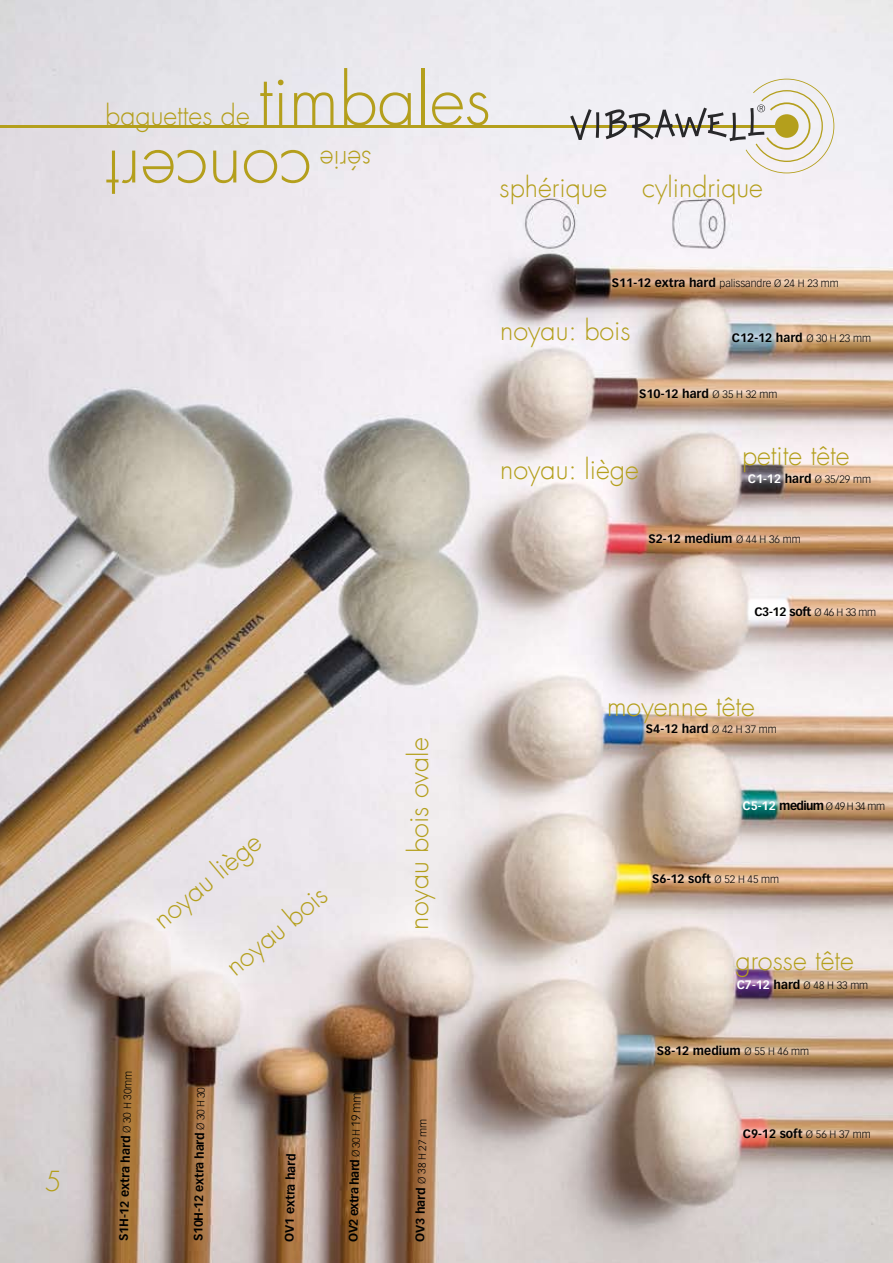
<style>
.page{position:relative;width:893px;height:1263px;background:#fff}
.page>*{position:absolute;margin:0;border:0;box-sizing:border-box;transform-origin:0 0}
.t1{font:300 69px "Futura Com";color:#b49f1c}
.t2{font:300 27px "Futura Com";color:#b49f1c}
.t3{font:700 12px "Vectora LT";color:#000}
.t4{font:300 10.5px "Vectora LT";color:#000}
.s1{font-weight:700;font-size:12px}
.s2{font-weight:300;font-size:10.5px}
.s3{font-weight:700;font-size:12px;color:#fff}
.s4{font-weight:300}
</style>
<div class="page">
<img style="left:0;top:0;width:893px;height:1263px">
<hr style="left:0;top:125px;width:660px;height:2px;background:#b49f1c">
<svg style="left:570px;top:109px;width:29px;height:31px"></svg>
<svg style="left:605px;top:79px;width:229px;height:94px"></svg>
<h2 class="t2" style="left:45px;top:1164px;width:18px">5</h2>
<h1 class="t1" style="left:258px;top:55px;width:234px">timbales</h1>
<h1 class="t1" style="left:311px;top:221px;width:207px;rotate:-180deg">concert</h1>
<h2 class="t2" style="left:371px;top:178px;width:53px;rotate:-180deg">série</h2>
<h2 class="t2" style="left:105px;top:97px;width:146px">baguettes de</h2>
<h2 class="t2" style="left:500px;top:169px;width:109px">sphérique</h2>
<h2 class="t2" style="left:642px;top:169px;width:122px">cylindrique</h2>
<p class="t4" style="left:612px;top:277px;width:229px"><span class="s1">S11-12 extra hard</span> palissandre Ø 24 H 23 mm</p>
<h2 class="t2" style="left:500px;top:313px;width:132px">noyau: bois</h2>
<p class="t3" style="left:732px;top:331px;width:141px">C12-12 hard <span class="s2">Ø 30 H 23 mm</span></p>
<p class="t3" style="left:639px;top:386px;width:140px">S10-12 hard <span class="s2">Ø 35 H 32 mm</span></p>
<h2 class="t2" style="left:500px;top:452px;width:140px">noyau: liège</h2>
<h2 class="t2" style="left:742px;top:437px;width:109px">petite tête</h2>
<p class="t4" style="left:748px;top:474px;width:125px"><span class="s3">C1-12</span> <span class="s1">hard</span> Ø 35/29 mm</p>
<p class="t3" style="left:648px;top:531px;width:154px">S2-12 medium <span class="s2">Ø 44 H 36 mm</span></p>
<p class="t3" style="left:754px;top:605px;width:123px">C3-12 soft <span class="s2">Ø 46 H 33 mm</span></p>
<h2 class="t2" style="left:145px;top:908px;width:133px;rotate:-40deg">noyau liège</h2>
<h2 class="t2" style="left:218px;top:956px;width:124px;rotate:-40deg">noyau bois</h2>
<p class="t3" style="left:117px;top:1241px;width:172px;rotate:-89deg">S1H-12 extra hard <span class="s2">Ø 30 H 30mm</span></p>
<p class="t3" style="left:191px;top:1241px;width:156px;rotate:-89deg">S10H-12 extra hard <span class="s2">Ø 30 H 30</span></p>
<p class="t3" style="left:282px;top:1241px;width:90px;rotate:-89deg">OV1 extra hard</p>
<p class="t3" style="left:346px;top:1241px;width:150px;rotate:-89deg">OV2 extra hard <span class="s2">Ø 30 H</span> <span class="s4">19 mm</span></p>
<h2 class="t2" style="left:401px;top:930px;width:194px;rotate:-90deg">noyau bois ovale</h2>
<p class="t4" style="left:415px;top:1241px;width:124px;rotate:-89deg"><span class="s1">OV3 hard</span> Ø 38 H 27 mm</p>
<h2 class="t2" style="left:607px;top:688px;width:149px">moyenne tête</h2>
<p class="t3" style="left:646px;top:721px;width:132px">S4-12 hard <span class="s2">Ø 42 H 37 mm</span></p>
<p class="t4" style="left:742px;top:800px;width:144px"><span class="s3">C5-12</span> <span class="s1">medium</span> Ø 49 H 34 mm</p>
<p class="t3" style="left:652px;top:871px;width:128px">S6-12 soft <span class="s2">Ø 52 H 45 mm</span></p>
<h2 class="t2" style="left:736px;top:942px;width:120px">grosse tête</h2>
<p class="t4" style="left:737px;top:979px;width:133px"><span class="s3">C7-12</span> <span class="s1">hard</span> Ø 48 H 33 mm</p>
<p class="t3" style="left:657px;top:1043px;width:154px">S8-12 medium <span class="s2">Ø 55 H 46 mm</span></p>
<p class="t3" style="left:743px;top:1126px;width:129px">C9-12 soft <span class="s2">Ø 56 H 37 mm</span></p>
</div>
